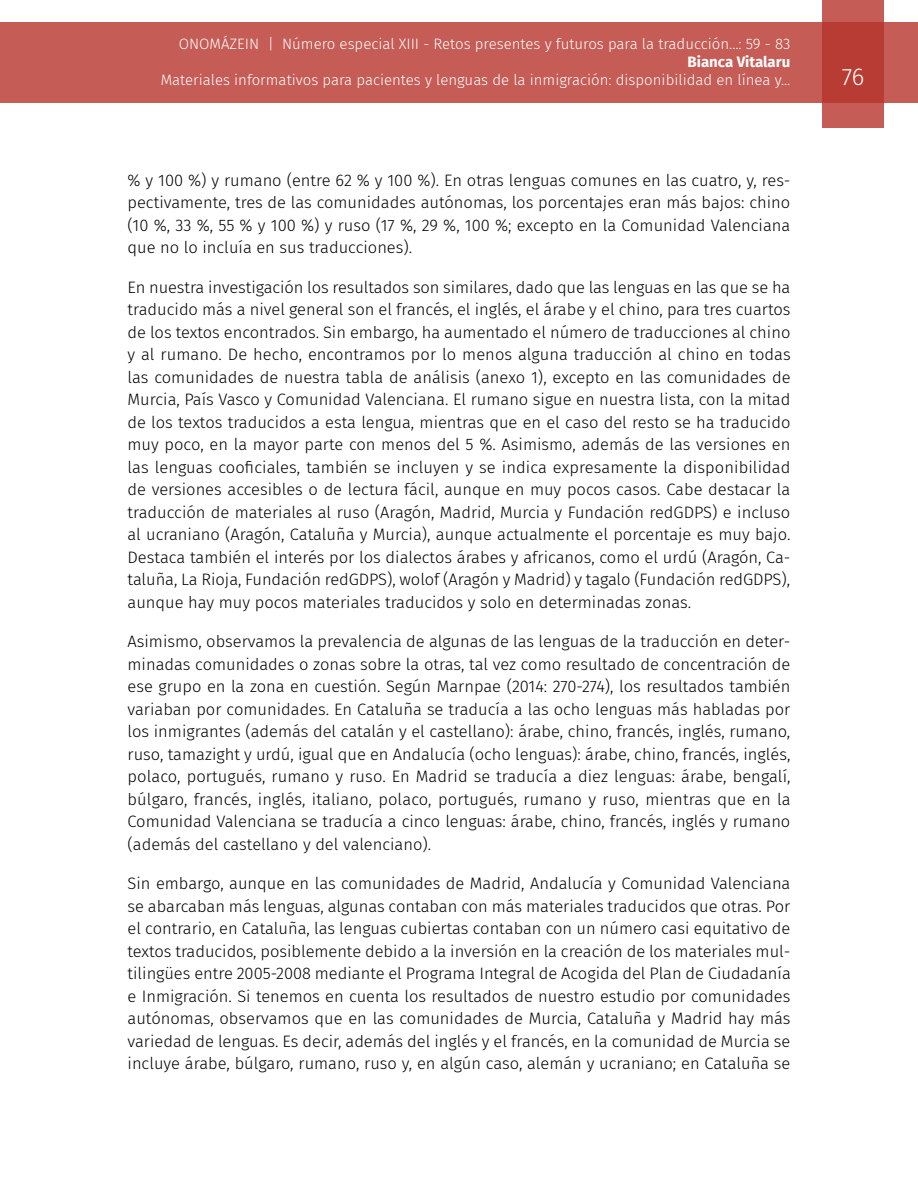
<style>
.page{position:relative;width:918px;height:1188px;background:#fff}
.page>*{position:absolute;margin:0;border:0;box-sizing:border-box;transform-origin:0 0}
.t1{font:300 24px "Fira Sans";color:#fff}
.t2{font:300 16.5px/22.5px "Fira Sans";color:#000;text-align:justify}
.t3{font:300 15px "Fira Sans";color:#fff}
.t4{font:700 15px "Fira Sans";color:#fff}
</style>
<div class="page">
<div style="left:0;top:23px;width:918px;height:80px;background:#c55c56"></div>
<svg style="left:822px;top:0;width:62px;height:128px;background:#bd4740"></svg>
<p class="t3" style="left:179px;top:34px;width:613px">ONOMÁZEIN | Número especial XIII - Retos presentes y futuros para la traducción...: 59 - 83</p>
<p class="t4" style="left:688px;top:50px;width:104px">Bianca Vitalaru</p>
<p class="t3" style="left:161px;top:70px;width:631px">Materiales informativos para pacientes y lenguas de la inmigración: disponibilidad en línea y...</p>
<h1 class="t1" style="left:842px;top:60px;width:24px">76</h1>
<p class="t2" style="left:128px;top:168px;width:664px">% y 100 %) y rumano (entre 62 % y 100 %). En otras lenguas comunes en las cuatro, y, res&shy;pectivamente, tres de las comunidades autónomas, los porcentajes eran más bajos: chino (10 %, 33 %, 55 % y 100 %) y ruso (17 %, 29 %, 100 %; excepto en la Comunidad Valenciana que no lo incluía en sus traducciones).</p>
<p class="t2" style="left:128px;top:275px;width:665px">En nuestra investigación los resultados son similares, dado que las lenguas en las que se ha traducido más a nivel general son el francés, el inglés, el árabe y el chino, para tres cuartos de los textos encontrados. Sin embargo, ha aumentado el número de traducciones al chino y al rumano. De hecho, encontramos por lo menos alguna traducción al chino en todas las comunidades de nuestra tabla de análisis (anexo 1), excepto en las comunidades de Murcia, País Vasco y Comunidad Valenciana. El rumano sigue en nuestra lista, con la mitad de los textos traducidos a esta lengua, mientras que en el caso del resto se ha traducido muy poco, en la mayor parte con menos del 5 %. Asimismo, además de las versiones en las lenguas cooficiales, también se incluyen y se indica expresamente la disponibilidad de versiones accesibles o de lectura fácil, aunque en muy pocos casos. Cabe destacar la traducción de materiales al ruso (Aragón, Madrid, Murcia y Fundación redGDPS) e incluso al ucraniano (Aragón, Cataluña y Murcia), aunque actualmente el porcentaje es muy bajo.<br>Destaca también el interés por los dialectos árabes y africanos, como el urdú (Aragón, Ca&shy;taluña, La Rioja, Fundación redGDPS), wolof (Aragón y Madrid) y tagalo (Fundación redGDPS), aunque hay muy pocos materiales traducidos y solo en determinadas zonas.</p>
<p class="t2" style="left:128px;top:630px;width:665px">Asimismo, observamos la prevalencia de algunas de las lenguas de la traducción en deter&shy;minadas comunidades o zonas sobre la otras, tal vez como resultado de concentración de ese grupo en la zona en cuestión. Según Marnpae (2014: 270-274), los resultados también variaban por comunidades. En Cataluña se traducía a las ocho lenguas más habladas por los inmigrantes (además del catalán y el castellano): árabe, chino, francés, inglés, rumano, ruso, tamazight y urdú, igual que en Andalucía (ocho lenguas): árabe, chino, francés, inglés, polaco, portugués, rumano y ruso. En Madrid se traducía a diez lenguas: árabe, bengalí, búlgaro, francés, inglés, italiano, polaco, portugués, rumano y ruso, mientras que en la Comunidad Valenciana se traducía a cinco lenguas: árabe, chino, francés, inglés y rumano (además del castellano y del valenciano).</p>
<p class="t2" style="left:128px;top:872px;width:665px">Sin embargo, aunque en las comunidades de Madrid, Andalucía y Comunidad Valenciana se abarcaban más lenguas, algunas contaban con más materiales traducidos que otras. Por el contrario, en Cataluña, las lenguas cubiertas contaban con un número casi equitativo de textos traducidos, posiblemente debido a la inversión en la creación de los materiales mul&shy;tilingües entre 2005-2008 mediante el Programa Integral de Acogida del Plan de Ciudadanía e Inmigración. Si tenemos en cuenta los resultados de nuestro estudio por comunidades autónomas, observamos que en las comunidades de Murcia, Cataluña y Madrid hay más variedad de lenguas. Es decir, además del inglés y el francés, en la comunidad de Murcia se incluye árabe, búlgaro, rumano, ruso y, en algún caso, alemán y ucraniano; en Cataluña se</p>
</div>
